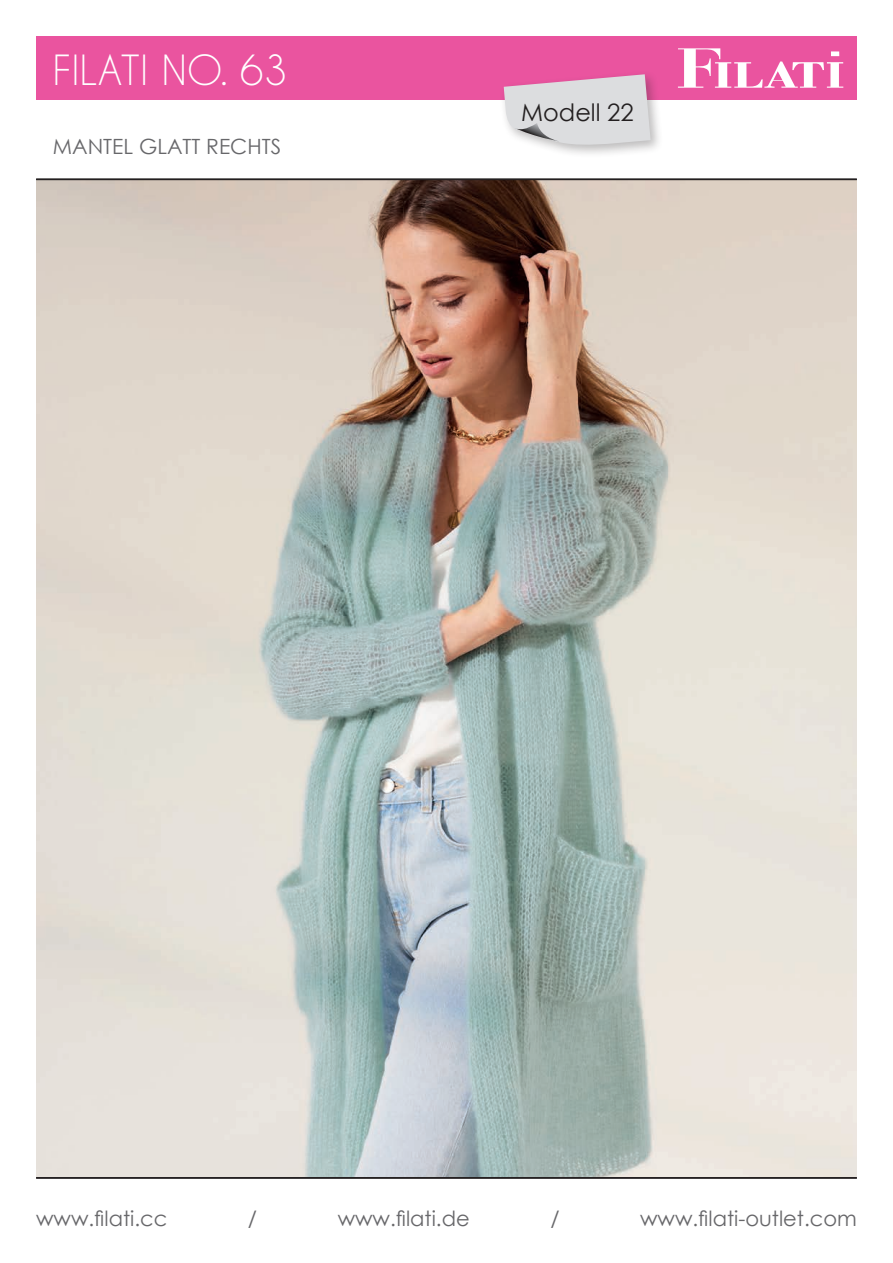
<style>
.page{position:relative;width:893px;height:1263px;background:#fff}
.page>*{position:absolute;margin:0;border:0;box-sizing:border-box;transform-origin:0 0}
.t1{font:39px "Caviar Dreams";color:#fff}
.t2{font:24px "Century Gothic";color:#231f20}
.t3{font:21px "Century Gothic";color:#67676a}
</style>
<div class="page">
<img style="left:36px;top:180px;width:821px;height:997px">
<hr style="left:36px;top:1177px;width:821px;height:1px;background:#231f20">
<hr style="left:36px;top:179px;width:821px;height:1px;background:#231f20">
<div style="left:36px;top:36px;width:821px;height:64px;background:#ea549f"></div>
<svg style="left:678px;top:48px;width:165px;height:40px"></svg>
<div style="left:499px;top:70px;width:165px;height:88px;background:#231f20;opacity:.3"></div>
<svg style="left:504px;top:74px;width:147px;height:76px;background:#dcced7"></svg>
<h1 class="t1" style="left:53px;top:47px;width:236px">FILATI NO. 63</h1>
<p class="t3" style="left:53px;top:131px;width:230px">MANTEL GLATT RECHTS</p>
<p class="t2" style="left:521px;top:96px;width:114px">Modell 22</p>
<p class="t3" style="left:36px;top:1204px;width:133px">www.filati.cc</p>
<p class="t3" style="left:248px;top:1204px;width:11px">/</p>
<p class="t3" style="left:338px;top:1204px;width:134px">www.filati.de</p>
<p class="t3" style="left:550px;top:1204px;width:11px">/</p>
<p class="t3" style="left:640px;top:1204px;width:218px">www.filati-outlet.com</p>
</div>
